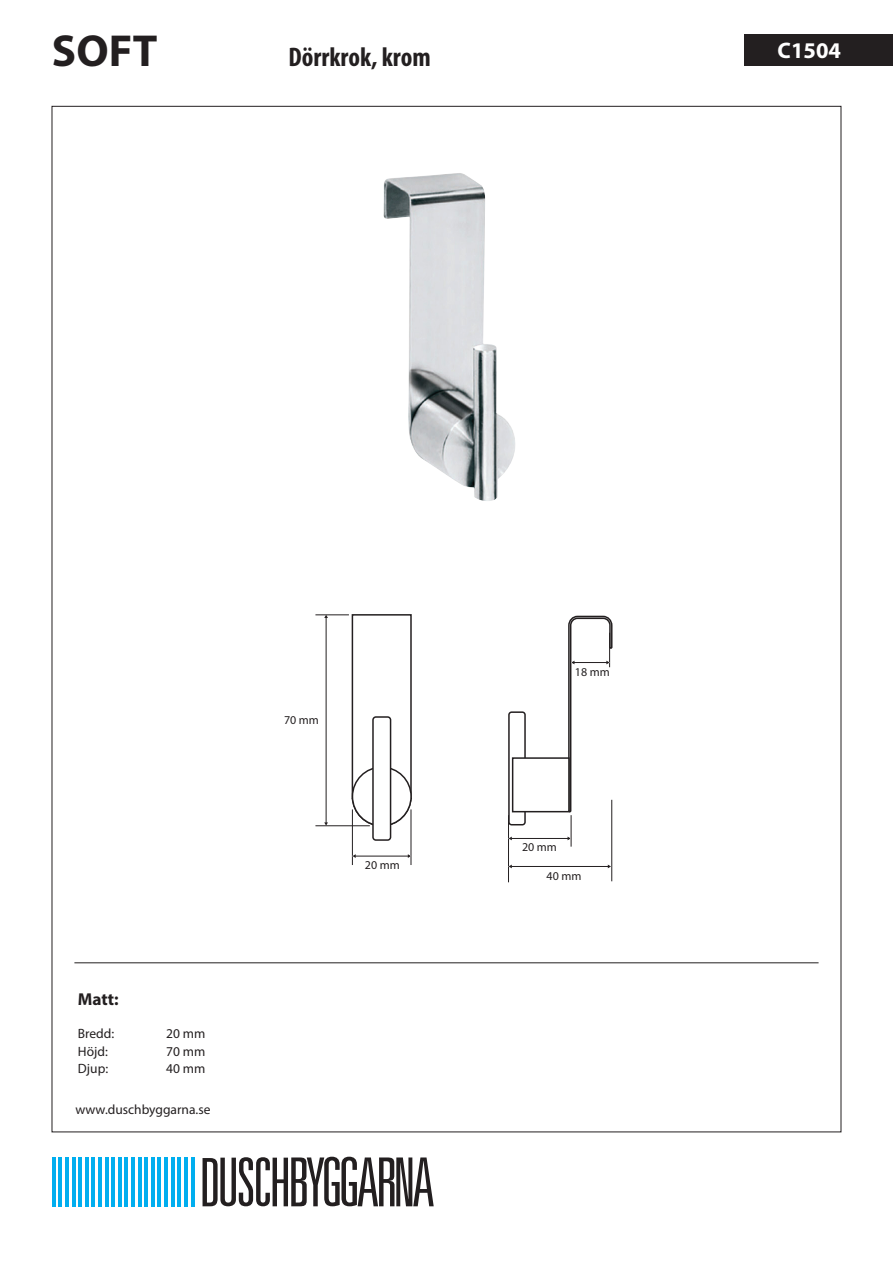
<style>
.page{position:relative;width:893px;height:1263px;background:#fff}
.page>*{position:absolute;margin:0;border:0;box-sizing:border-box;transform-origin:0 0}
.t1{font:700 45px "Myriad Pro";color:#231f20}
.t2{font:700 condensed 27px "Myriad Pro";color:#231f20}
.t3{font:700 22.5px "Myriad Pro";color:#fff}
.t4{font:700 17.25px "Myriad Pro";color:#231f20}
.t5{font:13.5px "Myriad Pro";color:#231f20}
.t6{font:12px "Myriad Pro";color:#231f20}
</style>
<div class="page">
<div style="left:508px;top:711px;width:18px;height:114px;border:2px solid #231f20;border-radius:3px"></div>
<div style="left:512px;top:757px;width:58px;height:55px;background:#fff;border:2px solid #231f20"></div>
<hr style="left:508px;top:815px;width:1px;height:67px;background:#231f20">
<hr style="left:571px;top:815px;width:1px;height:32px;background:#231f20">
<hr style="left:611px;top:800px;width:1px;height:81px;background:#231f20">
<hr style="left:511px;top:838px;width:57px;height:1px;background:#231f20">
<hr style="left:511px;top:866px;width:97px;height:1px;background:#231f20">
<svg style="left:567px;top:615px;width:46px;height:198px"></svg>
<hr style="left:352px;top:809px;width:1px;height:56px;background:#231f20">
<hr style="left:411px;top:809px;width:1px;height:56px;background:#231f20">
<hr style="left:355px;top:856px;width:53px;height:1px;background:#231f20">
<svg style="left:352px;top:854px;width:4px;height:4px"></svg>
<hr style="left:326px;top:617px;width:1px;height:206px;background:#231f20">
<hr style="left:315px;top:615px;width:34px;height:1px;background:#231f20">
<hr style="left:315px;top:825px;width:55px;height:1px;background:#231f20">
<svg style="left:351px;top:614px;width:61px;height:213px"></svg>
<div style="left:352px;top:767px;width:59px;height:59px;background:#fff;border-radius:50%"></div>
<div style="left:352px;top:766px;width:60px;height:60px;border:2px solid #231f20;border-radius:50%"></div>
<div style="left:373px;top:717px;width:18px;height:123px;background:#fff;border-radius:3px"></div>
<div style="left:372px;top:716px;width:19px;height:125px;border:2px solid #231f20;border-radius:3px"></div>
<img style="left:383px;top:173px;width:132px;height:328px">
<hr style="left:74px;top:962px;width:745px;height:1px;background:#231f20">
<div style="left:744px;top:34px;width:149px;height:32px;background:#231f20"></div>
<svg style="left:203px;top:1157px;width:231px;height:49px"></svg>
<hr style="left:52px;top:1157px;width:4px;height:49px;background:#00aeef">
<hr style="left:58px;top:1157px;width:4px;height:49px;background:#00aeef">
<hr style="left:65px;top:1157px;width:4px;height:49px;background:#00aeef">
<hr style="left:72px;top:1157px;width:3px;height:49px;background:#00aeef">
<hr style="left:78px;top:1157px;width:4px;height:49px;background:#00aeef">
<hr style="left:85px;top:1157px;width:4px;height:49px;background:#00aeef">
<hr style="left:92px;top:1157px;width:3px;height:49px;background:#00aeef">
<hr style="left:98px;top:1157px;width:4px;height:49px;background:#00aeef">
<hr style="left:105px;top:1157px;width:3px;height:49px;background:#00aeef">
<hr style="left:111px;top:1157px;width:4px;height:49px;background:#00aeef">
<hr style="left:118px;top:1157px;width:4px;height:49px;background:#00aeef">
<hr style="left:125px;top:1157px;width:3px;height:49px;background:#00aeef">
<hr style="left:131px;top:1157px;width:4px;height:49px;background:#00aeef">
<hr style="left:138px;top:1157px;width:3px;height:49px;background:#00aeef">
<hr style="left:144px;top:1157px;width:4px;height:49px;background:#00aeef">
<hr style="left:151px;top:1157px;width:4px;height:49px;background:#00aeef">
<hr style="left:158px;top:1157px;width:3px;height:49px;background:#00aeef">
<hr style="left:164px;top:1157px;width:4px;height:49px;background:#00aeef">
<hr style="left:171px;top:1157px;width:4px;height:49px;background:#00aeef">
<hr style="left:177px;top:1157px;width:4px;height:49px;background:#00aeef">
<hr style="left:184px;top:1157px;width:4px;height:49px;background:#00aeef">
<hr style="left:191px;top:1157px;width:3px;height:49px;background:#00aeef">
<h1 class="t1" style="left:52px;top:21px;width:107px">SOFT</h1>
<h3 class="t3" style="left:778px;top:36px;width:65px">C1504</h3>
<h2 class="t2" style="left:289px;top:40px;width:144px">Dörrkrok, krom</h2>
<p class="t4" style="left:78px;top:988px;width:42px">Matt:</p>
<p class="t5" style="left:78px;top:1025px;width:38px">Bredd:</p>
<p class="t5" style="left:166px;top:1025px;width:41px">20 mm</p>
<p class="t5" style="left:78px;top:1043px;width:31px">Höjd:</p>
<p class="t5" style="left:166px;top:1043px;width:41px">70 mm</p>
<p class="t5" style="left:78px;top:1060px;width:32px">Djup:</p>
<p class="t5" style="left:166px;top:1060px;width:41px">40 mm</p>
<p class="t5" style="left:75px;top:1101px;width:137px">www.duschbyggarna.se</p>
<p class="t6" style="left:284px;top:712px;width:36px">70 mm</p>
<p class="t6" style="left:365px;top:858px;width:36px">20 mm</p>
<p class="t6" style="left:575px;top:665px;width:36px">18 mm</p>
<p class="t6" style="left:522px;top:839px;width:36px">20 mm</p>
<p class="t6" style="left:547px;top:868px;width:36px">40 mm</p>
</div>
